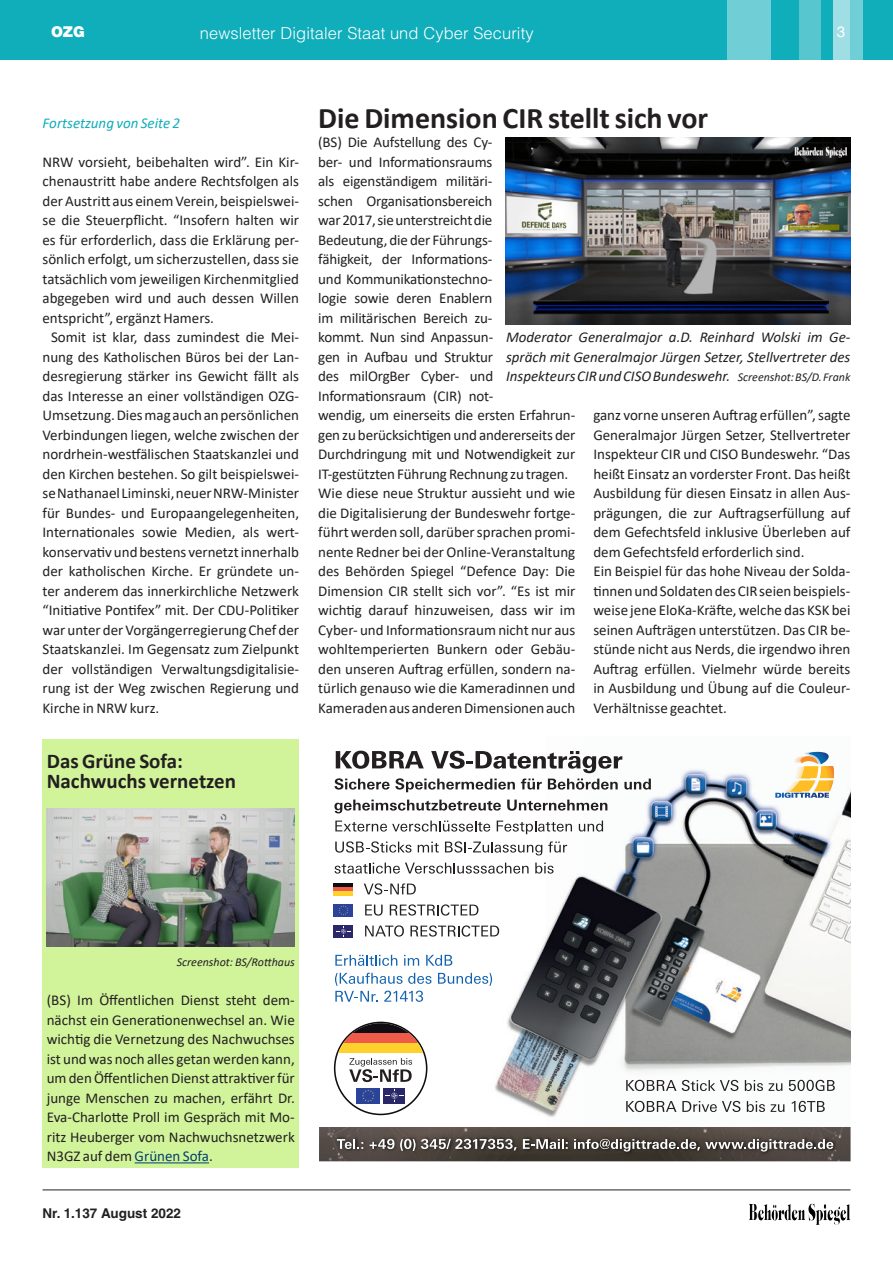
<style>
.page{position:relative;width:893px;height:1263px;background:#fff}
.page>*{position:absolute;margin:0;border:0;box-sizing:border-box;transform-origin:0 0}
.inhaltsvezeichnis_ne{font:700 30px "Calibri";color:#231f20}
.Head_meldung_newsl{font:700 21px "Calibri";color:#231f20}
.t1{font:300 16.5px "Helvetica";letter-spacing:.005em;color:#fff}
.inhaltsvezeichnis_ne-2{font:15px/19.5px "Calibri";letter-spacing:-.01em;color:#231f20;text-align:justify}
.fliesstext_newslette{font:15px/19.5px "Calibri";color:#231f20;text-align:justify}
.inhaltsvezeichnis_ne-3{font:italic 15px/19.5px "Calibri";color:#231f20;text-align:justify}
.fliesstext_newslette-2{font:italic 15px "Calibri";color:#10adbb}
.t2{font:900 15px "Helvetica Neue";color:#fff}
.t3{font:15px "Helvetica";color:#fff}
.t4{font:700 13.5px "Helvetica";color:#231f20}
.bildunterschrift_new{font:italic 12px "Calibri";color:#231f20}
.s1{font-size:12px}
.s2{color:#004071}
</style>
<div class="page">
<hr style="left:43px;top:1189px;width:807px;height:1px;background:#231f20">
<img style="left:749px;top:1203px;width:101px;height:18px">
<div style="left:0;top:0;width:893px;height:60px;background:#10adbb"></div>
<div style="left:799px;top:0;width:21px;height:60px;background:#58c6cf"></div>
<div style="left:727px;top:0;width:43px;height:60px;background:#70ced6"></div>
<div style="left:833px;top:0;width:24px;height:60px;background:#9fdee4"></div>
<div style="left:850px;top:0;width:13px;height:60px;background:#70ced6"></div>
<div style="left:43px;top:739px;width:256px;height:429px;background:#d1f49b"></div>
<hr style="left:135px;top:1162px;width:74px;height:1px;background:#004071">
<img style="left:47px;top:808px;width:247px;height:139px">
<img style="left:333px;top:750px;width:517px;height:367px">
<svg style="left:334px;top:1022px;width:93px;height:93px"></svg>
<svg style="left:335px;top:751px;width:316px;height:41px"></svg>
<svg style="left:334px;top:799px;width:167px;height:14px"></svg>
<svg style="left:507px;top:799px;width:100px;height:12px"></svg>
<svg style="left:335px;top:820px;width:155px;height:11px"></svg>
<svg style="left:497px;top:820px;width:75px;height:14px"></svg>
<svg style="left:579px;top:820px;width:24px;height:11px"></svg>
<svg style="left:335px;top:841px;width:76px;height:12px"></svg>
<svg style="left:418px;top:841px;width:21px;height:11px"></svg>
<svg style="left:445px;top:841px;width:97px;height:14px"></svg>
<svg style="left:548px;top:841px;width:19px;height:11px"></svg>
<svg style="left:335px;top:862px;width:194px;height:11px"></svg>
<svg style="left:535px;top:862px;width:18px;height:11px"></svg>
<svg style="left:364px;top:883px;width:52px;height:11px"></svg>
<svg style="left:365px;top:904px;width:18px;height:12px"></svg>
<svg style="left:390px;top:904px;width:88px;height:11px"></svg>
<svg style="left:365px;top:925px;width:39px;height:12px"></svg>
<svg style="left:410px;top:925px;width:89px;height:11px"></svg>
<div style="left:334px;top:904px;width:19px;height:13px;background:#2a439b"></div>
<svg style="left:339px;top:905px;width:9px;height:10px"></svg>
<div style="left:334px;top:925px;width:19px;height:13px;background:#2a276a"></div>
<svg style="left:336px;top:926px;width:15px;height:10px"></svg>
<hr style="left:334px;top:883px;width:19px;height:4px;background:#0f0c12">
<hr style="left:334px;top:887px;width:19px;height:4px;background:#ee5c49">
<div style="left:334px;top:891px;width:19px;height:5px;background:#ffd12c"></div>
<img style="left:319px;top:1127px;width:531px;height:34px">
<img style="left:333px;top:1134px;width:507px;height:26px">
<svg style="left:337px;top:1139px;width:26px;height:10px"></svg>
<svg style="left:370px;top:1139px;width:24px;height:10px"></svg>
<svg style="left:400px;top:1139px;width:117px;height:12px"></svg>
<svg style="left:523px;top:1139px;width:45px;height:10px"></svg>
<svg style="left:574px;top:1139px;width:259px;height:12px"></svg>
<img style="left:773px;top:750px;width:64px;height:49px">
<svg style="left:775px;top:752px;width:60px;height:46px"></svg>
<svg style="left:626px;top:1080px;width:50px;height:11px"></svg>
<svg style="left:682px;top:1080px;width:56px;height:11px"></svg>
<svg style="left:745px;top:1080px;width:37px;height:11px"></svg>
<svg style="left:789px;top:1080px;width:46px;height:11px"></svg>
<svg style="left:626px;top:1101px;width:50px;height:11px"></svg>
<svg style="left:682px;top:1101px;width:58px;height:11px"></svg>
<svg style="left:747px;top:1101px;width:18px;height:11px"></svg>
<svg style="left:771px;top:1104px;width:13px;height:8px"></svg>
<svg style="left:792px;top:1101px;width:33px;height:11px"></svg>
<svg style="left:335px;top:955px;width:62px;height:11px"></svg>
<svg style="left:404px;top:955px;width:15px;height:11px"></svg>
<svg style="left:426px;top:955px;width:26px;height:11px"></svg>
<svg style="left:438px;top:973px;width:54px;height:13px"></svg>
<svg style="left:335px;top:973px;width:96px;height:29px"></svg>
<img style="left:505px;top:138px;width:345px;height:186px">
<p class="t2" style="left:51px;top:23px;width:35px">OZG</p>
<p class="t1" style="left:200px;top:22px;width:335px">newsletter Digitaler Staat und Cyber Security</p>
<p class="t3" style="left:837px;top:23px;width:10px">3</p>
<p class="fliesstext_newslette-2" style="left:43px;top:112px;width:139px">Fortsetzung von Seite 2</p>
<p class="fliesstext_newslette" style="left:43px;top:151px;width:258px">NRW vorsieht, beibehalten wird”. Ein Kir&shy;chenaustritt habe andere Rechtsfolgen als der Austritt aus einem Verein, beispielswei&shy;se die Steuerpflicht. “Insofern halten wir es für erforderlich, dass die Erklärung per&shy;sönlich erfolgt, um sicherzustellen, dass sie tatsächlich vom jeweiligen Kirchenmitglied abgegeben wird und auch dessen Willen entspricht”, ergänzt Hamers.</p>
<p class="fliesstext_newslette" style="left:43px;top:327px;width:258px;text-indent:9px">Somit ist klar, dass zumindest die Mei&shy;nung des Katholischen Büros bei der Lan&shy;desregierung stärker ins Gewicht fällt als das Interesse an einer vollständigen OZG-Umsetzung. Dies mag auch an persönlichen Verbindungen liegen, welche zwischen der nordrhein-westfälischen Staatskanzlei und den Kirchen bestehen. So gilt beispielswei&shy;se Nathanael Liminski, neuer NRW-Minister für Bundes- und Europaangelegenheiten, Internationales sowie Medien, als wert&shy;konservativ und bestens vernetzt innerhalb der katholischen Kirche. Er gründete un&shy;ter anderem das innerkirchliche Netzwerk “Initiative Pontifex” mit. Der CDU-Politiker war unter der Vorgängerregierung Chef der Staatskanzlei. Im Gegensatz zum Zielpunkt der vollständigen Verwaltungsdigitalisie&shy;rung ist der Weg zwischen Regierung und Kirche in NRW kurz.</p>
<p class="Head_meldung_newsl" style="left:47px;top:746px;width:138px">Das Grüne Sofa:</p>
<p class="Head_meldung_newsl" style="left:47px;top:766px;width:191px">Nachwuchs vernetzen</p>
<p class="inhaltsvezeichnis_ne" style="left:318px;top:96px;width:391px">Die Dimension CIR stellt sich vor</p>
<p class="inhaltsvezeichnis_ne-2" style="left:318px;top:132px;width:259px;text-align:left">(BS) Die Aufstellung des Cy-<br>ber- und Informationsraums<br>als eigenständigem militäri-<br>schen Organisationsbereich<br>war 2017, sie unterstreicht die<br>Bedeutung, die der Führungs-<br>fähigkeit, der Informations-<br>und Kommunikationstechno-<br>logie sowie deren Enablern<br>im militärischen Bereich zu-<br>kommt. Nun sind Anpassun-<br>gen in Aufbau und Struktur<br>des milOrgBer Cyber- und<br>Informationsraum (CIR) not-<br>wendig, um einerseits die ersten Erfahrun&shy;gen zu berücksichtigen und andererseits der<br>Durchdringung mit und Notwendigkeit zur<br>IT-gestützten Führung Rechnung zu tragen.</p>
<p class="inhaltsvezeichnis_ne-2" style="left:318px;top:483px;width:259px">Wie diese neue Struktur aussieht und wie die Digitalisierung der Bundeswehr fortge&shy;führt werden soll, darüber sprachen promi&shy;nente Redner bei der Online-Veranstaltung des Behörden Spiegel “Defence Day: Die Dimension CIR stellt sich vor”. “Es ist mir wichtig darauf hinzuweisen, dass wir im Cyber- und Informationsraum nicht nur aus wohltemperierten Bunkern oder Gebäu&shy;den unseren Auftrag erfüllen, sondern na&shy;türlich genauso wie die Kameradinnen und Kameraden aus anderen Dimensionen auch</p>
<p class="inhaltsvezeichnis_ne-3" style="left:506px;top:327px;width:346px">Moderator Generalmajor a.D. Reinhard Wolski im Ge&shy;spräch mit Generalmajor Jürgen Setzer, Stellvertreter des Inspekteurs CIR und CISO Bundeswehr. <span class="s1">Screenshot: BS/D. Frank</span></p>
<p class="inhaltsvezeichnis_ne-2" style="left:593px;top:405px;width:259px">ganz vorne unseren Auftrag erfüllen”, sagte Generalmajor Jürgen Setzer, Stellvertreter Inspekteur CIR und CISO Bundeswehr. “Das heißt Einsatz an vorderster Front. Das heißt Ausbildung für diesen Einsatz in allen Aus&shy;prägungen, die zur Auftragserfüllung auf dem Gefechtsfeld inklusive Überleben auf dem Gefechtsfeld erforderlich sind.</p>
<p class="inhaltsvezeichnis_ne-2" style="left:593px;top:561px;width:259px">Ein Beispiel für das hohe Niveau der Solda&shy;tinnen und Soldaten des CIR seien beispiels&shy;weise jene EloKa-Kräfte, welche das KSK bei seinen Aufträgen unterstützen. Das CIR be&shy;stünde nicht aus Nerds, die irgendwo ihren Auftrag erfüllen. Vielmehr würde bereits in Ausbildung und Übung auf die Couleur-Verhältnisse geachtet.</p>
<p class="bildunterschrift_new" style="left:177px;top:954px;width:120px">Screenshot: BS/Rotthaus</p>
<p class="fliesstext_newslette" style="left:47px;top:990px;width:250px">(BS) Im Öffentlichen Dienst steht dem&shy;nächst ein Generationenwechsel an. Wie wichtig die Vernetzung des Nachwuchses ist und was noch alles getan werden kann, um den Öffentlichen Dienst attraktiver für junge Menschen zu machen, erfährt Dr.<br>Eva-Charlotte Proll im Gespräch mit Mo&shy;ritz Heuberger vom Nachwuchsnetzwerk N3GZ auf dem <span class="s2">Grünen Sofa</span>.</p>
<p class="t4" style="left:43px;top:1205px;width:140px">Nr. 1.137 August 2022</p>
</div>
